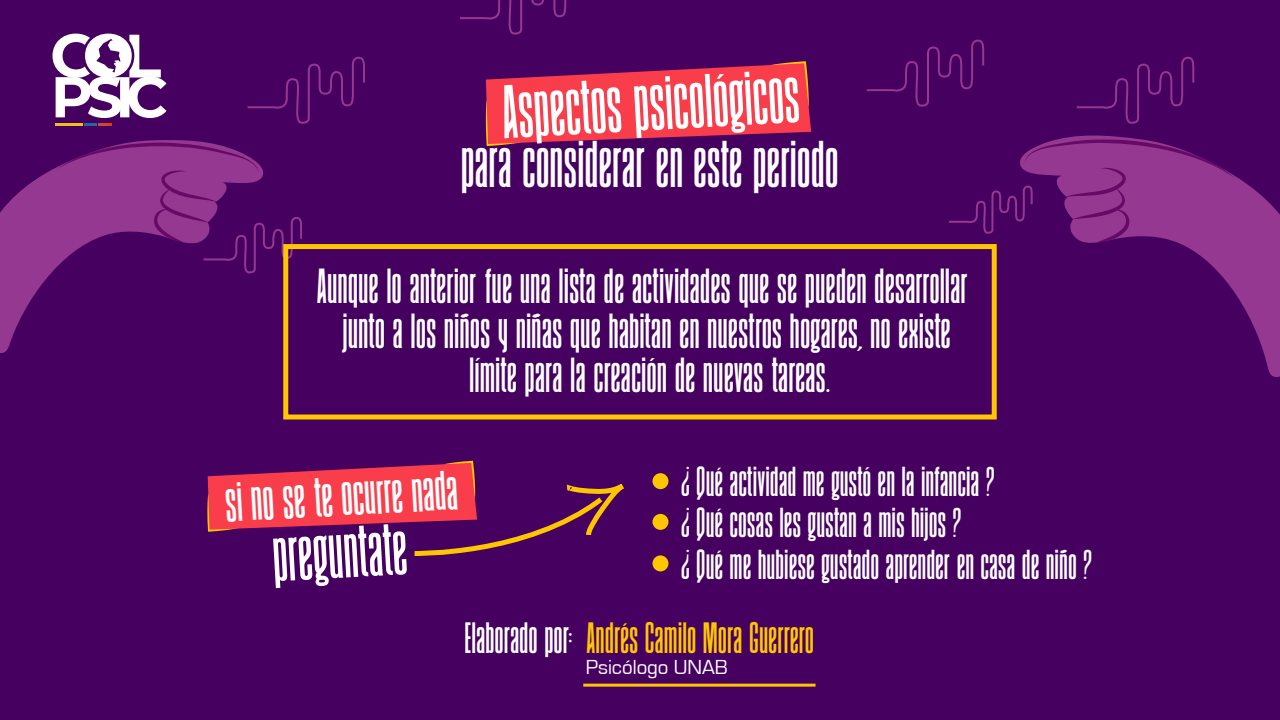
<style>
.page{position:relative;width:1280px;height:720px;background:#460060}
.page>*{position:absolute;margin:0;border:0;box-sizing:border-box;transform-origin:0 0}
.t1{font:700 56.7px "August";color:#fff}
.t2{font:700 54.4px "August";color:#fff}
.t3{font:700 49.5px "August";letter-spacing:-.005em;color:#fff}
.t4{font:700 41.4px "August";color:#fff}
.t5{font:700 36.9px/44.3px "August";letter-spacing:-.005em;color:#fff;text-align:center}
.t6{font:700 32.8px "August";color:#fec600}
.t7{font:700 31.3px/41.4px "August";letter-spacing:-.005em;color:#fff}
.t8{font:21px "Eurostile";color:#fff}
.s1{color:#fff}
</style>
<div class="page">
<svg style="left:0;top:140px;width:208px;height:213px"></svg>
<svg style="left:1060px;top:135px;width:220px;height:242px"></svg>
<svg style="left:460px;top:0;width:107px;height:35px"></svg>
<svg style="left:57px;top:143px;width:245px;height:131px"></svg>
<svg style="left:247px;top:56px;width:118px;height:68px"></svg>
<svg style="left:866px;top:39px;width:119px;height:68px"></svg>
<svg style="left:949px;top:139px;width:287px;height:104px"></svg>
<svg style="left:1077px;top:56px;width:118px;height:68px"></svg>
<svg style="left:486px;top:61px;width:325px;height:85px"></svg>
<svg style="left:53px;top:34px;width:113px;height:91px"></svg>
<div style="left:283px;top:244px;width:714px;height:176px;border:5px solid #fec600"></div>
<svg style="left:207px;top:460px;width:462px;height:112px"></svg>
<div style="left:652px;top:473px;width:16px;height:16px;background:#fec600;border-radius:50%"></div>
<div style="left:652px;top:514px;width:16px;height:16px;background:#fec600;border-radius:50%"></div>
<div style="left:652px;top:555px;width:16px;height:16px;background:#fec600;border-radius:50%"></div>
<hr style="left:583px;top:684px;width:233px;height:3px;background:#fec600">
<h1 class="t1" style="left:500px;top:74px;width:300px;rotate:-3deg">Aspectos psicológicos</h1>
<h3 class="t3" style="left:461px;top:131px;width:379px">para considerar en este periodo</h3>
<p class="t5" style="left:317px;top:264px;width:653px">Aunque lo anterior fue una lista de actividades que se pueden desarrollar junto a los niños y niñas que habitan en nuestros hogares, no existe límite para la creación de nuevas tareas.</p>
<p class="t4" style="left:224px;top:475px;width:235px;rotate:-3deg">si no se te ocurre nada</p>
<h2 class="t2" style="left:271px;top:520px;width:137px;rotate:-3deg">preguntate</h2>
<p class="t7" style="left:681px;top:461px;width:413px">¿ Qué actividad me gustó en la infancia ?<br>¿ Qué cosas les gustan a mis hijos ?<br>¿ Qué me hubiese gustado aprender en casa de niño ?</p>
<p class="t6" style="left:464px;top:616px;width:351px"><span class="s1">Elaborado por:</span> Andrés Camilo Mora Guerrero</p>
<p class="t8" style="left:586px;top:656px;width:144px">Psicólogo UNAB</p>
</div>
